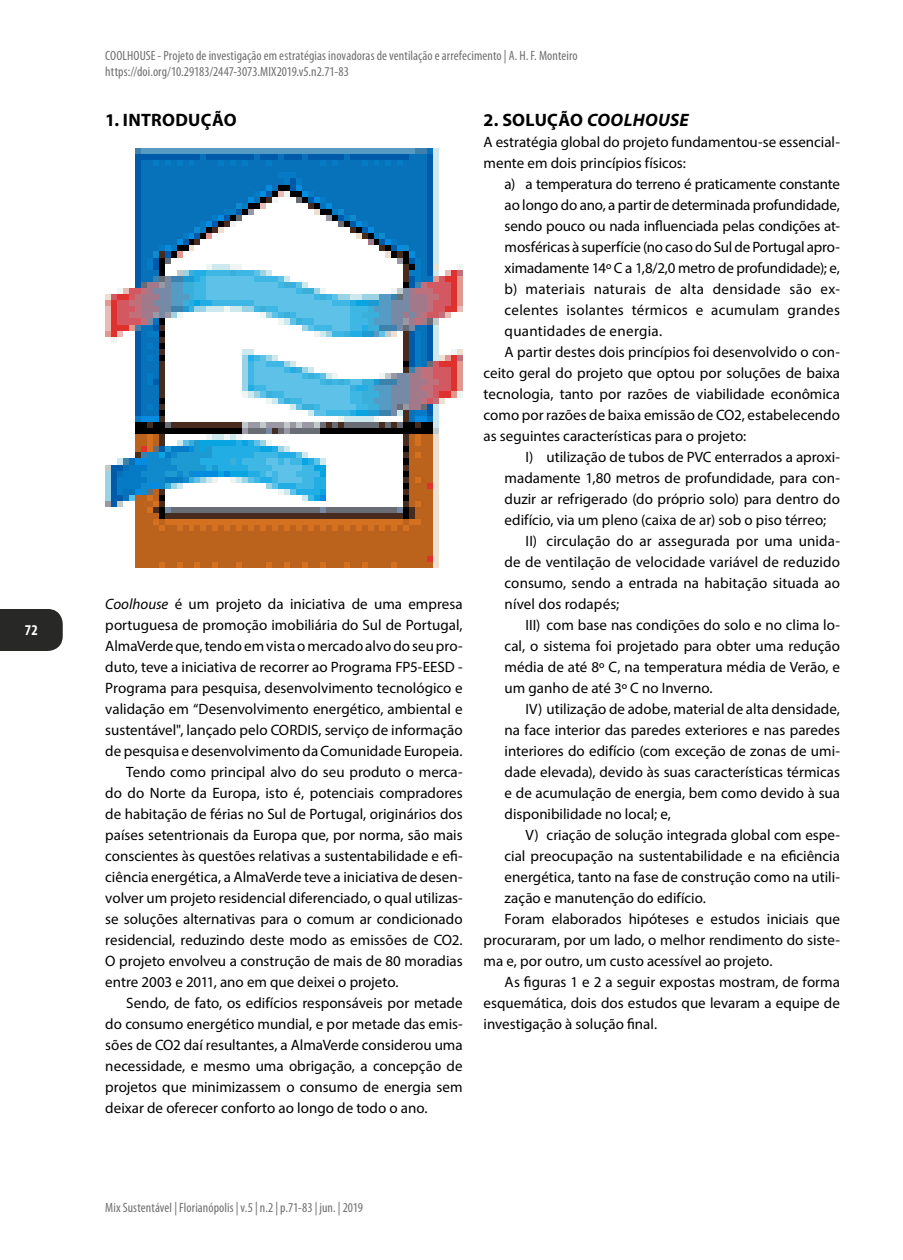
<style>
.page{position:relative;width:903px;height:1260px;background:#fff}
.page>*{position:absolute;margin:0;border:0;box-sizing:border-box;transform-origin:0 0}
.t1{font:700 18px "Myriad Pro";letter-spacing:.015em;color:#000}
.t2{font:15px/21px "Myriad Pro";color:#000}
.t3{font:15px "Myriad Pro";letter-spacing:.02em;color:#000}
.t4{font:700 condensed 15px "Myriad Pro";color:#fff}
.t5{font:condensed 13.5px/16.5px "Myriad Pro";letter-spacing:.005em;color:#706f6f}
.s1{font-style:italic}
</style>
<div class="page">
<div style="left:0;top:609px;width:63px;height:42px;background:#282827"></div>
<img style="left:105px;top:149px;width:358px;height:418px">
<p class="t4" style="left:25px;top:620px;width:14px">72</p>
<p class="t5" style="left:105px;top:47px;width:474px">COOLHOUSE - Projeto de investigação em estratégias inovadoras de ventilação e arrefecimento | A. H. F. Monteiro https://doi.org/10.29183/2447-3073.MIX2019.v5.n2.71-83</p>
<p class="t1" style="left:105px;top:108px;width:133px">1. INTRODUÇÃO</p>
<p class="t2" style="left:105px;top:593px;width:359px"><span class="s1">Coolhouse</span> é um projeto da iniciativa de uma empresa</p>
<p class="t2" style="left:105px;top:614px;width:359px">portuguesa de promoção imobiliária do Sul de Portugal,</p>
<p class="t2" style="left:105px;top:635px;width:359px">AlmaVerde que, tendo em vista o mercado alvo do seu pro-</p>
<p class="t2" style="left:105px;top:656px;width:359px">duto, teve a iniciativa de recorrer ao Programa FP5-EESD -</p>
<p class="t2" style="left:105px;top:677px;width:359px">Programa para pesquisa, desenvolvimento tecnológico e</p>
<p class="t2" style="left:105px;top:698px;width:359px">validação em “Desenvolvimento energético, ambiental e</p>
<p class="t2" style="left:105px;top:719px;width:359px">sustentável", lançado pelo CORDIS, serviço de informação</p>
<p class="t2" style="left:105px;top:740px;width:359px">de pesquisa e desenvolvimento da Comunidade Europeia.</p>
<p class="t2" style="left:126px;top:761px;width:338px">Tendo como principal alvo do seu produto o merca-</p>
<p class="t2" style="left:105px;top:782px;width:359px">do do Norte da Europa, isto é, potenciais compradores</p>
<p class="t2" style="left:105px;top:803px;width:359px">de habitação de férias no Sul de Portugal, originários dos</p>
<p class="t2" style="left:105px;top:824px;width:359px">países setentrionais da Europa que, por norma, são mais</p>
<p class="t2" style="left:105px;top:845px;width:359px">conscientes às questões relativas a sustentabilidade e efi-</p>
<p class="t2" style="left:105px;top:866px;width:359px">ciência energética, a AlmaVerde teve a iniciativa de desen-</p>
<p class="t2" style="left:105px;top:887px;width:359px">volver um projeto residencial diferenciado, o qual utilizas-</p>
<p class="t2" style="left:105px;top:908px;width:359px">se soluções alternativas para o comum ar condicionado</p>
<p class="t2" style="left:105px;top:929px;width:359px">residencial, reduzindo deste modo as emissões de CO2.</p>
<p class="t2" style="left:105px;top:950px;width:359px">O projeto envolveu a construção de mais de 80 moradias</p>
<p class="t2" style="left:105px;top:971px;width:295px">entre 2003 e 2011, ano em que deixei o projeto.</p>
<p class="t2" style="left:126px;top:992px;width:338px">Sendo, de fato, os edifícios responsáveis por metade</p>
<p class="t2" style="left:105px;top:1013px;width:359px">do consumo energético mundial, e por metade das emis-</p>
<p class="t2" style="left:105px;top:1034px;width:359px">sões de CO2 daí resultantes, a AlmaVerde considerou uma</p>
<p class="t2" style="left:105px;top:1055px;width:359px">necessidade, e mesmo uma obrigação, a concepção de</p>
<p class="t2" style="left:105px;top:1076px;width:359px">projetos que minimizassem o consumo de energia sem</p>
<p class="t2" style="left:105px;top:1097px;width:324px">deixar de oferecer conforto ao longo de todo o ano.</p>
<p class="t1" style="left:484px;top:108px;width:207px">2. SOLUÇÃO <span class="s1">COOLHOUSE</span></p>
<p class="t2" style="left:484px;top:131px;width:358px">A estratégia global do projeto fundamentou-se essencial&shy;mente em dois princípios físicos:</p>
<p class="t2" style="left:505px;top:173px;width:337px">a) a temperatura do terreno é praticamente constante</p>
<p class="t2" style="left:505px;top:194px;width:337px">ao longo do ano, a partir de determinada profundidade,</p>
<p class="t2" style="left:505px;top:215px;width:337px">sendo pouco ou nada influenciada pelas condições at-</p>
<p class="t2" style="left:505px;top:236px;width:337px">mosféricas à superfície (no caso do Sul de Portugal apro-</p>
<p class="t2" style="left:505px;top:257px;width:337px">ximadamente 14º C a 1,8/2,0 metro de profundidade); e,</p>
<p class="t3" style="left:505px;top:280px;width:337px">b) materiais naturais de alta densidade são ex-</p>
<p class="t3" style="left:505px;top:301px;width:337px">celentes isolantes térmicos e acumulam grandes</p>
<p class="t3" style="left:505px;top:322px;width:159px">quantidades de energia.</p>
<p class="t2" style="left:505px;top:341px;width:337px">A partir destes dois princípios foi desenvolvido o con-</p>
<p class="t2" style="left:484px;top:362px;width:358px">ceito geral do projeto que optou por soluções de baixa</p>
<p class="t2" style="left:484px;top:383px;width:358px">tecnologia, tanto por razões de viabilidade econômica</p>
<p class="t2" style="left:484px;top:404px;width:358px">como por razões de baixa emissão de CO2, estabelecendo</p>
<p class="t2" style="left:484px;top:425px;width:264px">as seguintes características para o projeto:</p>
<p class="t2" style="left:526px;top:446px;width:316px">I) utilização de tubos de PVC enterrados a aproxi-</p>
<p class="t2" style="left:505px;top:467px;width:337px">madamente 1,80 metros de profundidade, para con-</p>
<p class="t2" style="left:505px;top:488px;width:337px">duzir ar refrigerado (do próprio solo) para dentro do</p>
<p class="t2" style="left:505px;top:509px;width:323px">edifício, via um pleno (caixa de ar) sob o piso térreo;</p>
<p class="t2" style="left:526px;top:530px;width:316px">II) circulação do ar assegurada por uma unida-</p>
<p class="t2" style="left:505px;top:551px;width:337px">de de ventilação de velocidade variável de reduzido</p>
<p class="t2" style="left:505px;top:572px;width:337px">consumo, sendo a entrada na habitação situada ao</p>
<p class="t2" style="left:505px;top:593px;width:116px">nível dos rodapés;</p>
<p class="t2" style="left:526px;top:614px;width:316px">III) com base nas condições do solo e no clima lo-</p>
<p class="t2" style="left:505px;top:635px;width:337px">cal, o sistema foi projetado para obter uma redução</p>
<p class="t2" style="left:505px;top:656px;width:337px">média de até 8º C, na temperatura média de Verão, e</p>
<p class="t2" style="left:505px;top:677px;width:209px">um ganho de até 3º C no Inverno.</p>
<p class="t2" style="left:526px;top:698px;width:316px">IV) utilização de adobe, material de alta densidade,</p>
<p class="t2" style="left:505px;top:719px;width:337px">na face interior das paredes exteriores e nas paredes</p>
<p class="t2" style="left:505px;top:740px;width:337px">interiores do edifício (com exceção de zonas de umi-</p>
<p class="t2" style="left:505px;top:761px;width:337px">dade elevada), devido às suas características térmicas</p>
<p class="t2" style="left:505px;top:782px;width:337px">e de acumulação de energia, bem como devido à sua</p>
<p class="t2" style="left:505px;top:803px;width:168px">disponibilidade no local; e,</p>
<p class="t2" style="left:526px;top:824px;width:316px">V) criação de solução integrada global com espe-</p>
<p class="t2" style="left:505px;top:845px;width:337px">cial preocupação na sustentabilidade e na eficiência</p>
<p class="t2" style="left:505px;top:866px;width:337px">energética, tanto na fase de construção como na utili-</p>
<p class="t2" style="left:505px;top:887px;width:203px">zação e manutenção do edifício.</p>
<p class="t2" style="left:505px;top:908px;width:337px">Foram elaborados hipóteses e estudos iniciais que</p>
<p class="t2" style="left:484px;top:929px;width:358px">procuraram, por um lado, o melhor rendimento do siste-</p>
<p class="t2" style="left:484px;top:950px;width:290px">ma e, por outro, um custo acessível ao projeto.</p>
<p class="t2" style="left:505px;top:971px;width:337px">As figuras 1 e 2 a seguir expostas mostram, de forma</p>
<p class="t2" style="left:484px;top:992px;width:358px">esquemática, dois dos estudos que levaram a equipe de</p>
<p class="t2" style="left:484px;top:1013px;width:175px">investigação à solução final.</p>
<p class="t5" style="left:105px;top:1199px;width:259px">Mix Sustentável | Florianópolis | v.5 | n.2 | p.71-83 | jun. | 2019</p>
</div>
